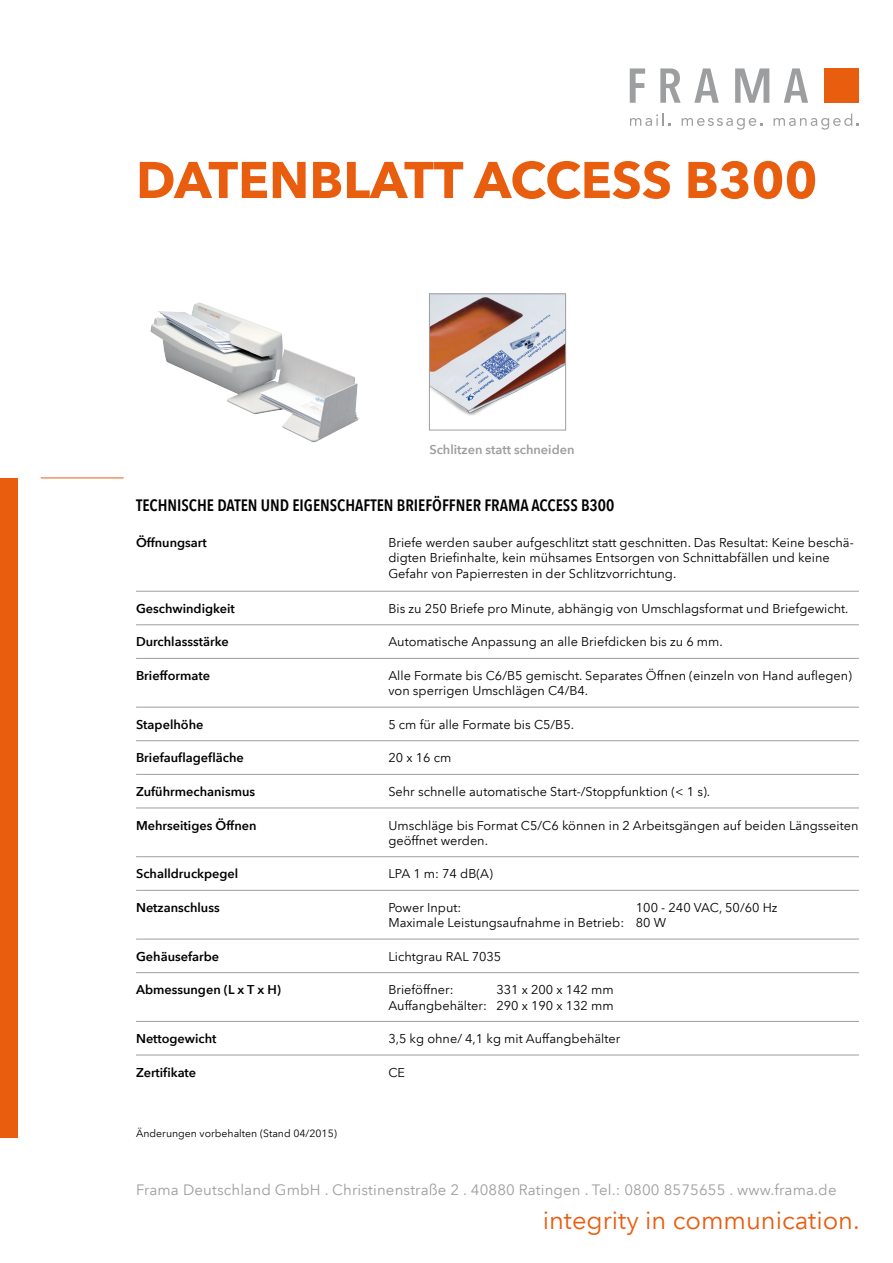
<style>
.page{position:relative;width:893px;height:1263px;background:#fff}
.page>*{position:absolute;margin:0;border:0;box-sizing:border-box;transform-origin:0 0}
.t1{font:700 51px "Avenir Next LT Pro";color:#e95d0f}
.t2{font:25.5px "Avenir Next LT Pro";color:#e95d0f}
.t3{font:600 condensed 16.5px "Avenir Next LT Pro";color:#000}
.t4{font:15px "Avenir Next LT Pro";letter-spacing:.01em;color:#9c9e9f}
.t5{font:12.75px/15.3px "Avenir Next LT Pro";color:#000}
.t6{font:600 12.75px "Avenir Next LT Pro";color:#000}
.t7{font:600 12.75px "Avenir Next LT Pro";color:#9c9e9f}
.t8{font:10.5px "Avenir Next LT Pro";color:#000}
</style>
<div class="page">
<img style="left:431px;top:296px;width:133px;height:120px">
<div style="left:429px;top:294px;width:137px;height:136px;border:1px solid #9c9e9f"></div>
<div style="left:824px;top:68px;width:35px;height:35px;background:#e95d0f"></div>
<svg style="left:630px;top:68px;width:15px;height:35px"></svg>
<svg style="left:660px;top:68px;width:21px;height:35px"></svg>
<svg style="left:694px;top:68px;width:25px;height:35px"></svg>
<svg style="left:784px;top:68px;width:24px;height:35px"></svg>
<svg style="left:735px;top:68px;width:34px;height:35px"></svg>
<svg style="left:630px;top:114px;width:41px;height:12px"></svg>
<svg style="left:682px;top:118px;width:80px;height:12px"></svg>
<svg style="left:773px;top:114px;width:86px;height:16px"></svg>
<hr style="left:136px;top:591px;width:723px;height:1px;background:#9c9e9f">
<hr style="left:136px;top:658px;width:723px;height:1px;background:#9c9e9f">
<hr style="left:136px;top:808px;width:723px;height:1px;background:#9c9e9f">
<hr style="left:136px;top:740px;width:723px;height:1px;background:#9c9e9f">
<hr style="left:136px;top:890px;width:723px;height:1px;background:#9c9e9f">
<hr style="left:136px;top:939px;width:723px;height:1px;background:#9c9e9f">
<hr style="left:136px;top:972px;width:723px;height:1px;background:#9c9e9f">
<hr style="left:136px;top:1021px;width:723px;height:1px;background:#9c9e9f">
<hr style="left:136px;top:1055px;width:723px;height:1px;background:#9c9e9f">
<hr style="left:136px;top:624px;width:723px;height:1px;background:#9c9e9f">
<hr style="left:136px;top:707px;width:723px;height:1px;background:#9c9e9f">
<hr style="left:136px;top:856px;width:723px;height:1px;background:#9c9e9f">
<hr style="left:136px;top:774px;width:723px;height:1px;background:#9c9e9f">
<div style="left:0;top:477px;width:17px;height:660px;background:#e95d0f"></div>
<hr style="left:41px;top:477px;width:83px;height:1px;background:#e95d0f">
<img style="left:150px;top:302px;width:209px;height:140px">
<h1 class="t1" style="left:136px;top:149px;width:683px">DATENBLATT ACCESS B300</h1>
<p class="t7" style="left:429px;top:441px;width:147px">Schlitzen statt schneiden</p>
<p class="t3" style="left:136px;top:495px;width:480px">TECHNISCHE DATEN UND EIGENSCHAFTEN BRIEFÖFFNER FRAMA ACCESS B300</p>
<p class="t6" style="left:136px;top:535px;width:72px">Öffnungsart</p>
<p class="t5" style="left:388px;top:535px;width:467px">Briefe werden sauber aufgeschlitzt statt geschnitten. Das Resultat: Keine beschä&shy;digten Briefinhalte, kein mühsames Entsorgen von Schnittabfällen und keine<br>Gefahr von Papierresten in der Schlitzvorrichtung.</p>
<p class="t6" style="left:136px;top:600px;width:100px">Geschwindigkeit</p>
<p class="t5" style="left:388px;top:601px;width:462px">Bis zu 250 Briefe pro Minute, abhängig von Umschlagsformat und Briefgewicht.</p>
<p class="t6" style="left:136px;top:634px;width:94px">Durchlassstärke</p>
<p class="t5" style="left:388px;top:634px;width:336px">Automatische Anpassung an alle Briefdicken bis zu 6 mm.</p>
<p class="t6" style="left:136px;top:668px;width:75px">Briefformate</p>
<p class="t5" style="left:388px;top:668px;width:465px">Alle Formate bis C6/B5 gemischt. Separates Öffnen (einzeln von Hand auflegen) von sperrigen Umschlägen C4/B4.</p>
<p class="t6" style="left:136px;top:716px;width:69px">Stapelhöhe</p>
<p class="t5" style="left:388px;top:717px;width:187px">5 cm für alle Formate bis C5/B5.</p>
<p class="t6" style="left:136px;top:750px;width:109px">Briefauflagefläche</p>
<p class="t5" style="left:388px;top:750px;width:64px">20 x 16 cm</p>
<p class="t6" style="left:136px;top:784px;width:121px">Zuführmechanismus</p>
<p class="t5" style="left:388px;top:784px;width:323px">Sehr schnelle automatische Start-/Stoppfunktion (&lt; 1 s).</p>
<p class="t6" style="left:136px;top:817px;width:122px">Mehrseitiges Öffnen</p>
<p class="t5" style="left:388px;top:817px;width:472px">Umschläge bis Format C5/C6 können in 2 Arbeitsgängen auf beiden Längsseiten geöffnet werden.</p>
<p class="t6" style="left:136px;top:866px;width:104px">Schalldruckpegel</p>
<p class="t5" style="left:388px;top:866px;width:106px">LPA 1 m: 74 dB(A)</p>
<p class="t6" style="left:136px;top:900px;width:85px">Netzanschluss</p>
<p class="t6" style="left:136px;top:948px;width:85px">Gehäusefarbe</p>
<p class="t6" style="left:136px;top:982px;width:147px">Abmessungen (L x T x H)</p>
<p class="t6" style="left:136px;top:1031px;width:82px">Nettogewicht</p>
<p class="t6" style="left:136px;top:1064px;width:62px">Zertifikate</p>
<p class="t8" style="left:136px;top:1127px;width:202px">Änderungen vorbehalten (Stand 04/2015)</p>
<p class="t5" style="left:388px;top:900px;width:391px;text-indent:248px">100 - 240 VAC, 50/60 Hz<br>Maximale Leistungsaufnahme in Betrieb: 80 W</p>
<p class="t5" style="left:388px;top:948px;width:114px">Lichtgrau RAL 7035</p>
<p class="t5" style="left:388px;top:982px;width:67px">Brieföffner:</p>
<p class="t5" style="left:388px;top:900px;width:74px">Power Input:</p>
<p class="t5" style="left:388px;top:982px;width:227px;text-align:right">331 x 200 x 142 mm<br>Auffangbehälter: 290 x 190 x 132 mm</p>
<p class="t5" style="left:388px;top:1031px;width:234px">3,5 kg ohne/ 4,1 kg mit Auffangbehälter</p>
<p class="t5" style="left:388px;top:1064px;width:18px">CE</p>
<p class="t4" style="left:136px;top:1181px;width:702px">Frama Deutschland GmbH . Christinenstraße 2 . 40880 Ratingen . Tel.: 0800 8575655 . www.frama.de</p>
<h2 class="t2" style="left:543px;top:1205px;width:318px">integrity in communication.</h2>
</div>
